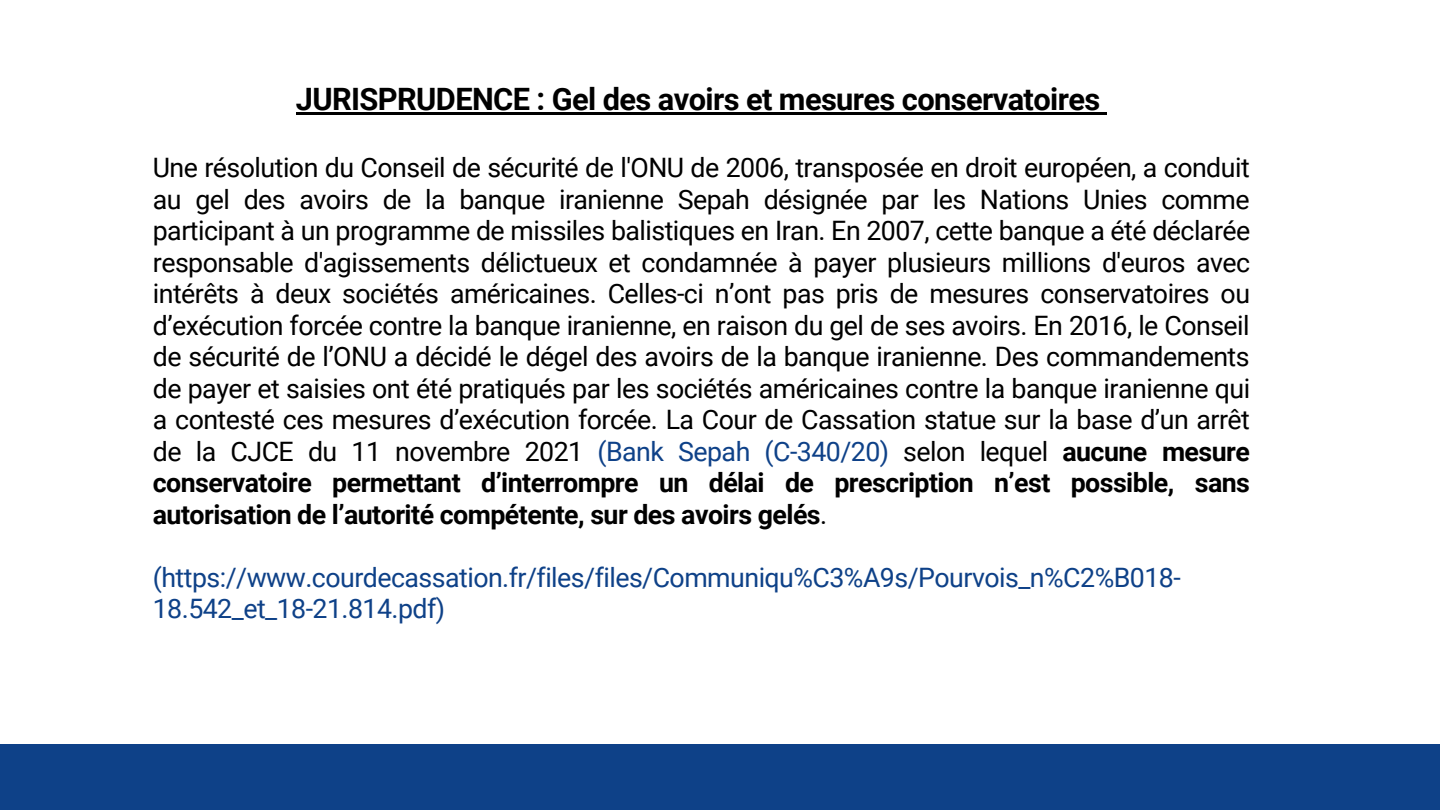
<style>
.page{position:relative;width:1440px;height:810px;background:#fff}
.page>*{position:absolute;margin:0;border:0;box-sizing:border-box;transform-origin:0 0}
.t1{font:700 30.8px "Roboto";letter-spacing:-.02em;color:#000}
.t2{font:26.8px/31.5px "Roboto";letter-spacing:-.02em;color:#000;text-align:justify}
.t3{font:26.8px/31.5px "Roboto";letter-spacing:-.02em;color:#0e4188}
.s1{color:#0e4188}
.s2{font-weight:700}
</style>
<div class="page">
<div style="left:1px;top:745px;width:1439px;height:65px;background:#0e4188"></div>
<hr style="left:296px;top:112px;width:804px;height:3px;background:#000">
<svg style="left:1100px;top:112px;width:7px;height:3px"></svg>
<p class="t1" style="left:296px;top:81px;width:806px">JURISPRUDENCE : Gel des avoirs et mesures conservatoires</p>
<p class="t2" style="left:153px;top:152px;width:1099px">Une résolution du Conseil de sécurité de l'ONU de 2006, transposée en droit européen, a conduit au gel des avoirs de la banque iranienne Sepah désignée par les Nations Unies comme participant à un programme de missiles balistiques en Iran. En 2007, cette banque a été déclarée responsable d'agissements délictueux et condamnée à payer plusieurs millions d'euros avec intérêts à deux sociétés américaines. Celles-ci n’ont pas pris de mesures conservatoires ou d’exécution forcée contre la banque iranienne, en raison du gel de ses avoirs. En 2016, le Conseil de sécurité de l’ONU a décidé le dégel des avoirs de la banque iranienne. Des commandements de payer et saisies ont été pratiqués par les sociétés américaines contre la banque iranienne qui a contesté ces mesures d’exécution forcée. La Cour de Cassation statue sur la base d’un arrêt de la CJCE du 11 novembre 2021 <span class="s1">(Bank Sepah (C-340/20)</span> selon lequel <span class="s2">aucune mesure conservatoire permettant d’interrompre un délai de prescription n’est possible, sans autorisation de l’autorité compétente, sur des avoirs gelés</span>.</p>
<p class="t3" style="left:153px;top:562px;width:1029px">(https://www.courdecassation.fr/files/files/Communiqu%C3%A9s/Pourvois_n%C2%B018-<br>18.542_et_18-21.814.pdf)</p>
</div>
